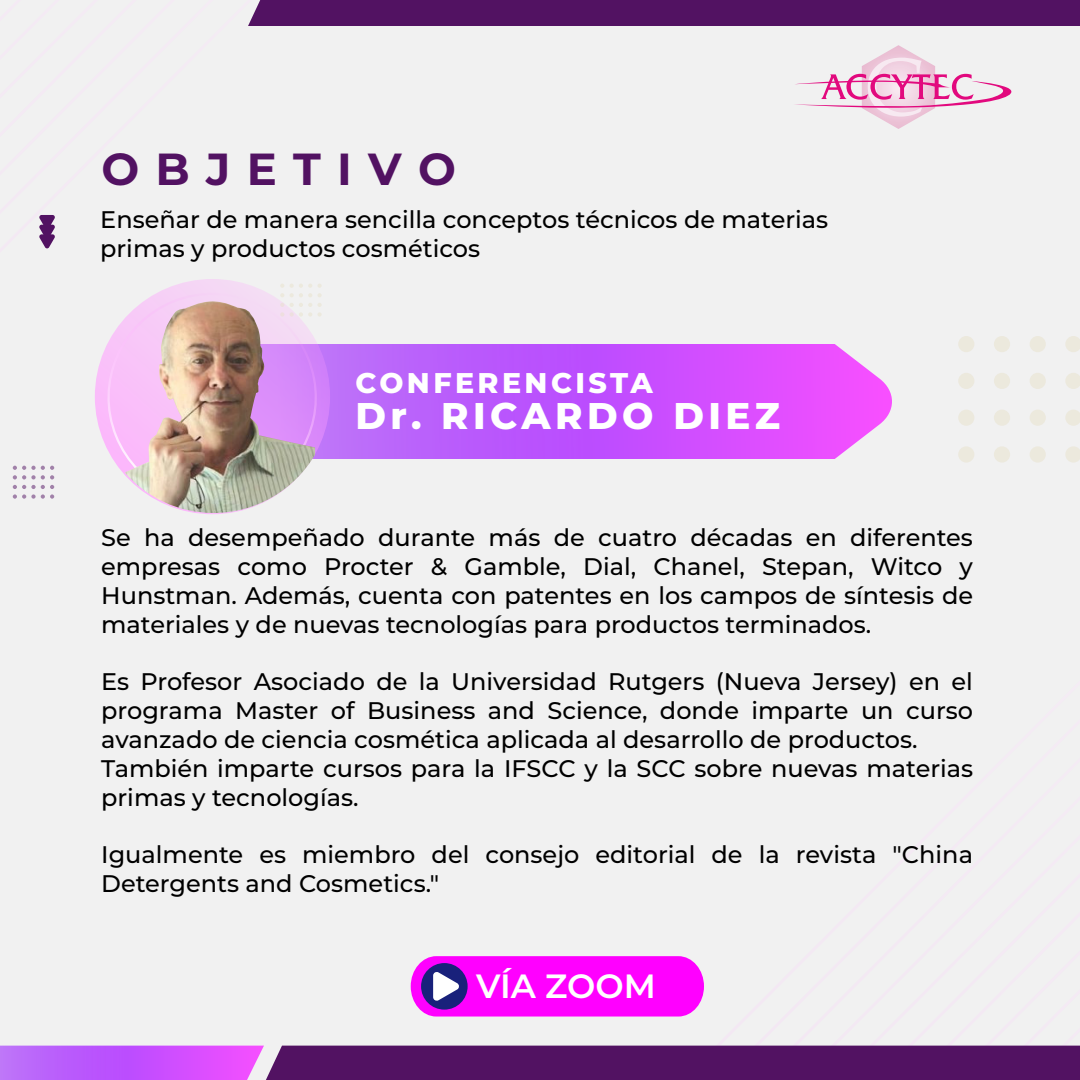
<style>
.page{position:relative;width:1080px;height:1080px;background:#f1f1f1}
.page>*{position:absolute;margin:0;border:0;box-sizing:border-box;transform-origin:0 0}
.t1{font:700 44.9px "Montserrat";color:#521262}
.t2{font:800 37.1px "Montserrat";letter-spacing:.12em;color:#fff}
.t3{font:600 33.6px "Montserrat";color:#fff}
.t4{font:800 28.5px "Montserrat";letter-spacing:.12em;color:#fff}
.t5{font:500 24px/28.8px "Montserrat";color:#000}
</style>
<div class="page">
<div style="left:248px;top:0;width:832px;height:26px;background:#521262"></div>
<svg style="left:0;top:956px;width:1080px;height:124px"></svg>
<svg style="left:333px;top:344px;width:559px;height:115px;background:#cb5bfc"></svg>
<svg style="left:101px;top:279px;width:232px;height:236px"></svg>
<svg style="left:290px;top:284px;width:32px;height:13px"></svg>
<svg style="left:280px;top:284px;width:4px;height:13px"></svg>
<svg style="left:315px;top:303px;width:7px;height:14px"></svg>
<svg style="left:1065px;top:336px;width:15px;height:16px"></svg>
<div style="left:1030px;top:336px;width:16px;height:16px;background:#ece9dd;border-radius:50%"></div>
<div style="left:994px;top:336px;width:16px;height:16px;background:#ece9dd;border-radius:50%"></div>
<div style="left:958px;top:336px;width:16px;height:16px;background:#ece9dd;border-radius:50%"></div>
<svg style="left:1065px;top:373px;width:15px;height:16px"></svg>
<div style="left:1030px;top:373px;width:16px;height:16px;background:#ece9dd;border-radius:50%"></div>
<div style="left:994px;top:373px;width:16px;height:16px;background:#ece9dd;border-radius:50%"></div>
<div style="left:958px;top:373px;width:16px;height:16px;background:#ece9dd;border-radius:50%"></div>
<svg style="left:1065px;top:410px;width:15px;height:16px"></svg>
<div style="left:1030px;top:410px;width:16px;height:16px;background:#ece9dd;border-radius:50%"></div>
<div style="left:994px;top:410px;width:16px;height:16px;background:#ece9dd;border-radius:50%"></div>
<div style="left:958px;top:410px;width:16px;height:16px;background:#ece9dd;border-radius:50%"></div>
<svg style="left:1065px;top:446px;width:15px;height:17px"></svg>
<div style="left:1030px;top:446px;width:16px;height:17px;background:#ece9dd;border-radius:50%"></div>
<div style="left:994px;top:446px;width:16px;height:17px;background:#ece9dd;border-radius:50%"></div>
<div style="left:958px;top:446px;width:16px;height:17px;background:#ece9dd;border-radius:50%"></div>
<img style="left:125px;top:301px;width:190px;height:212px">
<svg style="left:795px;top:45px;width:217px;height:84px"></svg>
<img style="left:12px;top:215px;width:89px;height:284px">
<h1 class="t1" style="left:101px;top:136px;width:356px">O B J E T I V O</h1>
<p class="t5" style="left:100px;top:204px;width:729px">Enseñar de manera sencilla conceptos técnicos de materias primas y productos cosméticos</p>
<p class="t4" style="left:355px;top:362px;width:299px">CONFERENCISTA</p>
<h2 class="t2" style="left:355px;top:389px;width:426px">Dr. RICARDO DIEZ</h2>
<p class="t5" style="left:101px;top:522px;width:873px;text-align:justify">Se ha desempeñado durante más de cuatro décadas en diferentes empresas como Procter &amp; Gamble, Dial, Chanel, Stepan, Witco y Hunstman. Además, cuenta con patentes en los campos de síntesis de materiales y de nuevas tecnologías para productos terminados.</p>
<p class="t5" style="left:101px;top:666px;width:873px">Es Profesor Asociado de la Universidad Rutgers (Nueva Jersey) en el programa Master of Business and Science, donde imparte un curso avanzado de ciencia cosmética aplicada al desarrollo de productos.<br>También imparte cursos para la IFSCC y la SCC sobre nuevas materias primas y tecnologías.</p>
<p class="t5" style="left:101px;top:839px;width:873px">Igualmente es miembro del consejo editorial de la revista "China<br>Detergents and Cosmetics."</p>
<h3 class="t3" style="left:476px;top:963px;width:181px">VÍA ZOOM</h3>
</div>
